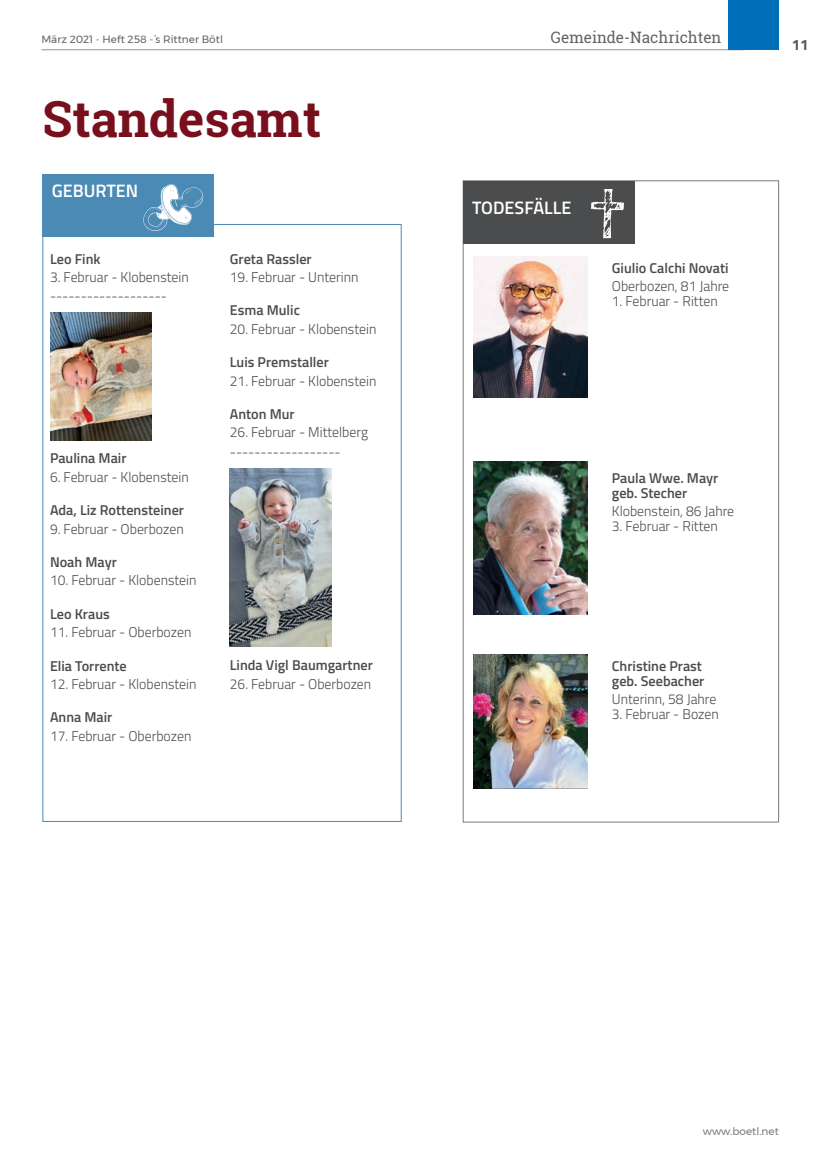
<style>
.page{position:relative;width:830px;height:1170px;background:#fff}
.page>*{position:absolute;margin:0;border:0;box-sizing:border-box;transform-origin:0 0}
.t1{font:700 49.8px "Roboto Slab";color:#780f1d}
.Fließtext{font:600 18px "Titillium Web";color:#fff}
.t2{font:15.75px "Roboto Slab";color:#636366}
.t3{font:700 15px "Titillium Web";color:#57585a}
.Meldeamt_Text{font:300 14.25px "Titillium Web";color:#4b4c4d}
.Meldeamt_NAME{font:600 14.25px/15px "Titillium Web";color:#4b4c4d}
.Geburten_Hochzeiten{font:300 14.25px "Titillium Web";color:#4b4c4d}
.t4{font:10.5px "Montserrat";color:#636366}
.t5{font:10.5px "Montserrat";color:#797b7e}
</style>
<div class="page">
<hr style="left:41px;top:49px;width:703px;height:1px;background:#939598">
<div style="left:728px;top:0;width:50px;height:50px;background:#006fba"></div>
<div style="left:43px;top:174px;width:171px;height:63px;background:#4c8ab6"></div>
<div style="left:462px;top:181px;width:172px;height:63px;background:#4b4c4d"></div>
<svg style="left:143px;top:184px;width:60px;height:47px"></svg>
<svg style="left:591px;top:189px;width:32px;height:49px"></svg>
<img style="left:50px;top:312px;width:102px;height:128px">
<img style="left:230px;top:468px;width:101px;height:179px">
<img style="left:473px;top:257px;width:114px;height:140px">
<img style="left:473px;top:654px;width:114px;height:134px">
<img style="left:473px;top:461px;width:114px;height:153px">
<p class="t4" style="left:41px;top:31px;width:183px">März 2021 - Heft 258 -´s Rittner Bötl</p>
<p class="t1" style="left:43px;top:85px;width:280px">Standesamt</p>
<p class="Fließtext" style="left:52px;top:177px;width:88px">GEBURTEN</p>
<p class="Meldeamt_NAME" style="left:50px;top:250px;width:52px">Leo Fink</p>
<p class="Meldeamt_Text" style="left:50px;top:266px;width:140px">3. Februar - Klobenstein</p>
<p class="Geburten_Hochzeiten" style="left:50px;top:286px;width:118px">-------------------</p>
<p class="Meldeamt_NAME" style="left:50px;top:450px;width:78px">Paulina Mair</p>
<p class="Meldeamt_Text" style="left:50px;top:466px;width:140px">6. Februar - Klobenstein</p>
<p class="Meldeamt_NAME" style="left:50px;top:502px;width:135px">Ada, Liz Rottensteiner</p>
<p class="Meldeamt_Text" style="left:50px;top:518px;width:135px">9. Februar - Oberbozen</p>
<p class="Meldeamt_NAME" style="left:50px;top:553px;width:68px">Noah Mayr</p>
<p class="Meldeamt_Text" style="left:50px;top:570px;width:148px">10. Februar - Klobenstein</p>
<p class="Meldeamt_NAME" style="left:50px;top:605px;width:61px">Leo Kraus</p>
<p class="Meldeamt_Text" style="left:50px;top:622px;width:143px">11. Februar - Oberbozen</p>
<p class="Meldeamt_NAME" style="left:50px;top:657px;width:78px">Elia Torrente</p>
<p class="Meldeamt_Text" style="left:50px;top:673px;width:148px">12. Februar - Klobenstein</p>
<p class="Meldeamt_NAME" style="left:50px;top:709px;width:64px">Anna Mair</p>
<p class="Meldeamt_Text" style="left:50px;top:725px;width:143px">17. Februar - Oberbozen</p>
<p class="Meldeamt_NAME" style="left:230px;top:250px;width:83px">Greta Rassler</p>
<p class="Meldeamt_Text" style="left:230px;top:266px;width:130px">19. Februar - Unterinn</p>
<p class="Meldeamt_NAME" style="left:230px;top:302px;width:72px">Esma Mulic</p>
<p class="Meldeamt_Text" style="left:230px;top:318px;width:148px">20. Februar - Klobenstein</p>
<p class="Meldeamt_NAME" style="left:230px;top:354px;width:101px">Luis Premstaller</p>
<p class="Meldeamt_Text" style="left:230px;top:370px;width:148px">21. Februar - Klobenstein</p>
<p class="Meldeamt_NAME" style="left:230px;top:406px;width:66px">Anton Mur</p>
<p class="Meldeamt_Text" style="left:230px;top:422px;width:140px">26. Februar - Mittelberg</p>
<p class="Geburten_Hochzeiten" style="left:230px;top:441px;width:112px">------------------</p>
<p class="Meldeamt_NAME" style="left:230px;top:657px;width:144px">Linda Vigl Baumgartner</p>
<p class="Meldeamt_Text" style="left:230px;top:673px;width:143px">26. Februar - Oberbozen</p>
<p class="t2" style="left:550px;top:26px;width:172px">Gemeinde-Nachrichten</p>
<p class="Fließtext" style="left:472px;top:194px;width:101px">TODESFÄLLE</p>
<p class="Meldeamt_NAME" style="left:611px;top:260px;width:118px">Giulio Calchi Novati</p>
<p class="Meldeamt_Text" style="left:611px;top:276px;width:119px">Oberbozen, 81 Jahre</p>
<p class="Meldeamt_Text" style="left:611px;top:291px;width:107px">1. Februar - Ritten</p>
<p class="t3" style="left:791px;top:33px;width:18px">11</p>
<p class="Meldeamt_NAME" style="left:611px;top:469px;width:108px">Paula Wwe. Mayr geb. Stecher</p>
<p class="Meldeamt_Text" style="left:611px;top:500px;width:124px">Klobenstein, 86 Jahre</p>
<p class="Meldeamt_Text" style="left:611px;top:515px;width:107px">3. Februar - Ritten</p>
<p class="Meldeamt_NAME" style="left:611px;top:657px;width:94px">Christine Prast geb. Seebacher</p>
<p class="Meldeamt_Text" style="left:611px;top:688px;width:106px">Unterinn, 58 Jahre</p>
<p class="Meldeamt_Text" style="left:611px;top:703px;width:108px">3. Februar - Bozen</p>
<p class="t5" style="left:702px;top:1123px;width:77px">www.boetl.net</p>
</div>
